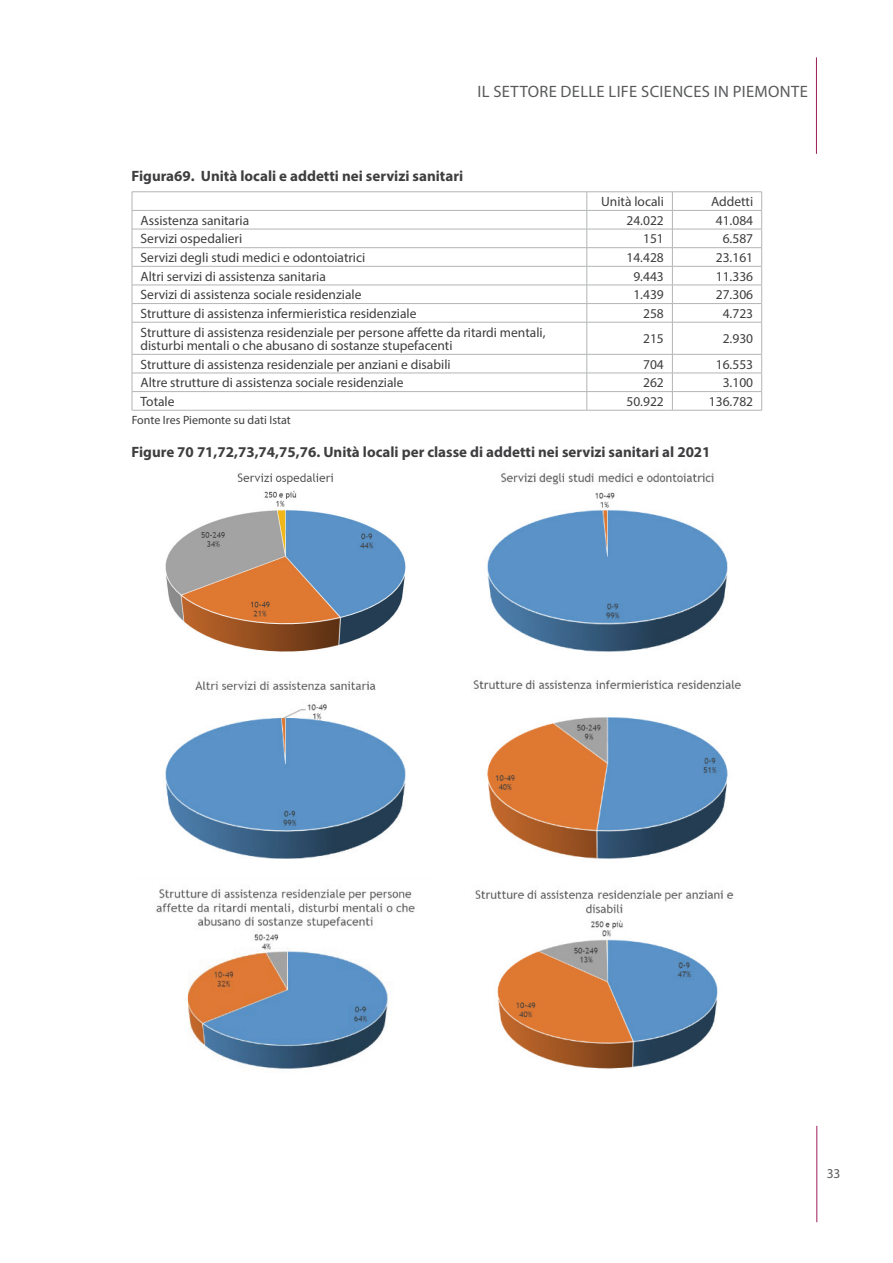
<style>
.page{position:relative;width:893px;height:1263px;background:#fff}
.page>*{position:absolute;margin:0;border:0;box-sizing:border-box;transform-origin:0 0}
.t1{font:16.5px "Myriad Pro";letter-spacing:.02em;color:#595a5b}
.Titolo_tabella_figur{font:700 15px "Myriad Pro";color:#3e3e40}
.Testo_colonna{font:13.5px/13.5px "Myriad Pro";color:#3e3e40}
.Testo_cella{font:13.5px "Myriad Pro";color:#3e3e40}
.t2{font:13.5px "Myriad Pro";color:#595a5b}
.Fonte{font:12px "Myriad Pro";color:#3e3e40}
</style>
<div class="page">
<hr style="left:816px;top:1126px;width:1px;height:96px;background:#9b1f5a">
<hr style="left:816px;top:57px;width:1px;height:97px;background:#9b1f5a">
<hr style="left:132px;top:192px;width:455px;height:1px;background:#b2b4b6">
<hr style="left:587px;top:192px;width:85px;height:1px;background:#b2b4b6">
<hr style="left:672px;top:192px;width:90px;height:1px;background:#b2b4b6">
<hr style="left:132px;top:210px;width:455px;height:1px;background:#b2b4b6">
<hr style="left:587px;top:210px;width:85px;height:1px;background:#b2b4b6">
<hr style="left:672px;top:210px;width:90px;height:1px;background:#b2b4b6">
<hr style="left:132px;top:229px;width:455px;height:1px;background:#b2b4b6">
<hr style="left:587px;top:229px;width:85px;height:1px;background:#b2b4b6">
<hr style="left:672px;top:229px;width:90px;height:1px;background:#b2b4b6">
<hr style="left:132px;top:247px;width:455px;height:1px;background:#b2b4b6">
<hr style="left:587px;top:247px;width:85px;height:1px;background:#b2b4b6">
<hr style="left:672px;top:247px;width:90px;height:1px;background:#b2b4b6">
<hr style="left:132px;top:266px;width:455px;height:1px;background:#b2b4b6">
<hr style="left:587px;top:266px;width:85px;height:1px;background:#b2b4b6">
<hr style="left:672px;top:266px;width:90px;height:1px;background:#b2b4b6">
<hr style="left:132px;top:285px;width:455px;height:1px;background:#b2b4b6">
<hr style="left:587px;top:285px;width:85px;height:1px;background:#b2b4b6">
<hr style="left:672px;top:285px;width:90px;height:1px;background:#b2b4b6">
<hr style="left:132px;top:303px;width:455px;height:1px;background:#b2b4b6">
<svg style="left:132px;top:192px;width:1px;height:130px"></svg>
<hr style="left:587px;top:303px;width:85px;height:1px;background:#b2b4b6">
<svg style="left:587px;top:192px;width:1px;height:130px"></svg>
<hr style="left:672px;top:303px;width:90px;height:1px;background:#b2b4b6">
<svg style="left:672px;top:193px;width:1px;height:129px"></svg>
<svg style="left:761px;top:192px;width:1px;height:130px"></svg>
<hr style="left:132px;top:322px;width:455px;height:1px;background:#b2b4b6">
<hr style="left:132px;top:322px;width:1px;height:32px;background:#b2b4b6">
<hr style="left:587px;top:322px;width:85px;height:1px;background:#b2b4b6">
<hr style="left:587px;top:322px;width:1px;height:32px;background:#b2b4b6">
<hr style="left:672px;top:322px;width:90px;height:1px;background:#b2b4b6">
<hr style="left:672px;top:322px;width:1px;height:32px;background:#b2b4b6">
<hr style="left:761px;top:322px;width:1px;height:32px;background:#b2b4b6">
<hr style="left:132px;top:354px;width:455px;height:1px;background:#b2b4b6">
<hr style="left:587px;top:354px;width:85px;height:1px;background:#b2b4b6">
<hr style="left:672px;top:354px;width:90px;height:1px;background:#b2b4b6">
<hr style="left:132px;top:373px;width:455px;height:1px;background:#b2b4b6">
<hr style="left:587px;top:373px;width:85px;height:1px;background:#b2b4b6">
<hr style="left:672px;top:373px;width:90px;height:1px;background:#b2b4b6">
<hr style="left:132px;top:391px;width:455px;height:1px;background:#b2b4b6">
<svg style="left:132px;top:355px;width:1px;height:55px"></svg>
<hr style="left:587px;top:391px;width:85px;height:1px;background:#b2b4b6">
<svg style="left:587px;top:355px;width:1px;height:55px"></svg>
<hr style="left:672px;top:391px;width:90px;height:1px;background:#b2b4b6">
<svg style="left:672px;top:354px;width:1px;height:56px"></svg>
<svg style="left:761px;top:355px;width:1px;height:55px"></svg>
<hr style="left:132px;top:410px;width:455px;height:1px;background:#b2b4b6">
<hr style="left:587px;top:410px;width:85px;height:1px;background:#b2b4b6">
<hr style="left:672px;top:410px;width:90px;height:1px;background:#b2b4b6">
<img style="left:165px;top:473px;width:241px;height:179px">
<img style="left:487px;top:473px;width:241px;height:179px">
<img style="left:165px;top:681px;width:241px;height:178px">
<img style="left:473px;top:680px;width:269px;height:179px">
<img style="left:156px;top:889px;width:259px;height:180px">
<img style="left:475px;top:890px;width:259px;height:179px">
<p class="t1" style="left:477px;top:82px;width:332px">IL SETTORE DELLE LIFE SCIENCES IN PIEMONTE</p>
<p class="Titolo_tabella_figur" style="left:132px;top:166px;width:333px">Figura69. Unità locali e addetti nei servizi sanitari</p>
<p class="Testo_cella" style="left:601px;top:193px;width:64px">Unità locali</p>
<p class="Testo_cella" style="left:711px;top:193px;width:44px">Addetti</p>
<p class="Testo_colonna" style="left:141px;top:213px;width:110px">Assistenza sanitaria</p>
<p class="Testo_cella" style="left:626px;top:212px;width:39px">24.022</p>
<p class="Testo_cella" style="left:716px;top:212px;width:39px">41.084</p>
<p class="Testo_colonna" style="left:141px;top:232px;width:103px">Servizi ospedalieri</p>
<p class="Testo_cella" style="left:643px;top:231px;width:22px">151</p>
<p class="Testo_cella" style="left:723px;top:231px;width:32px">6.587</p>
<p class="Testo_colonna" style="left:141px;top:251px;width:226px">Servizi degli studi medici e odontoiatrici</p>
<p class="Testo_cella" style="left:626px;top:249px;width:39px">14.428</p>
<p class="Testo_cella" style="left:716px;top:249px;width:39px">23.161</p>
<p class="Testo_colonna" style="left:141px;top:269px;width:187px">Altri servizi di assistenza sanitaria</p>
<p class="Testo_cella" style="left:633px;top:268px;width:32px">9.443</p>
<p class="Testo_cella" style="left:716px;top:268px;width:39px">11.336</p>
<p class="Testo_colonna" style="left:141px;top:288px;width:222px">Servizi di assistenza sociale residenziale</p>
<p class="Testo_cella" style="left:633px;top:286px;width:32px">1.439</p>
<p class="Testo_cella" style="left:716px;top:286px;width:39px">27.306</p>
<p class="Testo_colonna" style="left:141px;top:306px;width:278px">Strutture di assistenza infermieristica residenziale</p>
<p class="Testo_cella" style="left:643px;top:305px;width:22px">258</p>
<p class="Testo_cella" style="left:723px;top:305px;width:32px">4.723</p>
<p class="Testo_colonna" style="left:141px;top:325px;width:406px">Strutture di assistenza residenziale per persone affette da ritardi mentali, disturbi mentali o che abusano di sostanze stupefacenti</p>
<p class="Testo_cella" style="left:643px;top:330px;width:22px">215</p>
<p class="Testo_cella" style="left:723px;top:330px;width:32px">2.930</p>
<p class="Testo_colonna" style="left:141px;top:357px;width:312px">Strutture di assistenza residenziale per anziani e disabili</p>
<p class="Testo_cella" style="left:643px;top:356px;width:22px">704</p>
<p class="Testo_cella" style="left:716px;top:356px;width:39px">16.553</p>
<p class="Testo_colonna" style="left:141px;top:376px;width:264px">Altre strutture di assistenza sociale residenziale</p>
<p class="Testo_cella" style="left:643px;top:374px;width:22px">262</p>
<p class="Testo_cella" style="left:723px;top:374px;width:32px">3.100</p>
<p class="Testo_colonna" style="left:141px;top:394px;width:36px">Totale</p>
<p class="Testo_cella" style="left:626px;top:393px;width:39px">50.922</p>
<p class="Testo_cella" style="left:709px;top:393px;width:46px">136.782</p>
<p class="Fonte" style="left:132px;top:412px;width:160px">Fonte Ires Piemonte su dati Istat</p>
<p class="Titolo_tabella_figur" style="left:132px;top:442px;width:581px">Figure 70 71,72,73,74,75,76. Unità locali per classe di addetti nei servizi sanitari al 2021</p>
<p class="t2" style="left:827px;top:1165px;width:15px">33</p>
</div>
